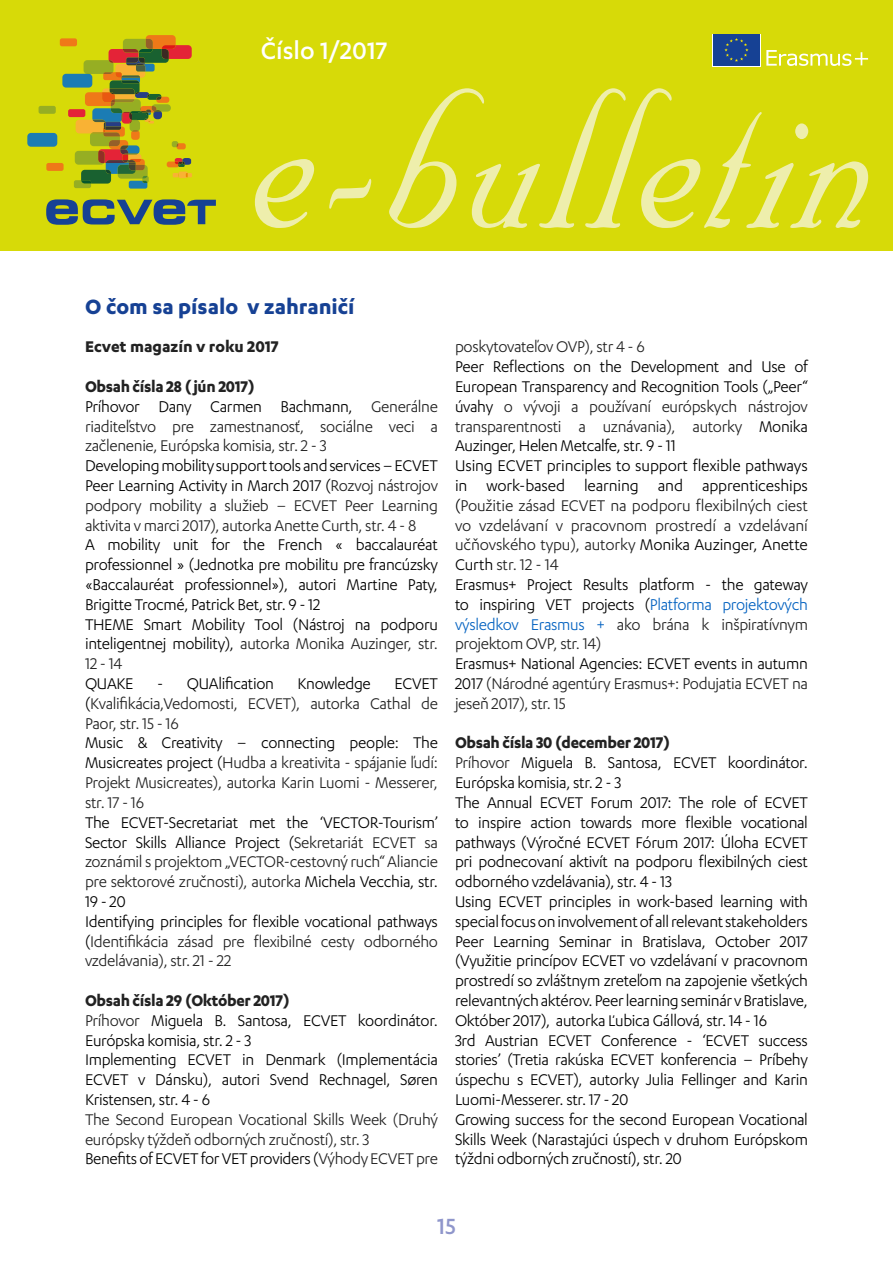
<style>
.page{position:relative;width:893px;height:1263px;background:#fff}
.page>*{position:absolute;margin:0;border:0;box-sizing:border-box;transform-origin:0 0}
.t1{font:237.6px "Nuptial Script LT Std";letter-spacing:.01em;color:#eeeeac;scale:.83 1}
.t2{font:500 27.75px "Karbon";color:#fff}
.t3{font:500 25.5px "Karbon";color:#8f96cb}
.t4{font:700 24px "Karbon";color:#164194}
.t5{font:18px/19.8px "Karbon";letter-spacing:-.02em;color:#000}
.t6{font:18px/19.8px "Karbon";letter-spacing:-.02em;color:#222;text-align:justify}
.t7{font:700 18px/39.6px "Karbon";letter-spacing:-.01em;color:#222}
.s1{color:#000}
.s2{color:#222}
.s3{font-weight:700;color:#222}
.s4{color:#0563c1}
</style>
<div class="page">
<div style="left:0;top:0;width:893px;height:251px;background:#d7da08"></div>
<svg style="left:766px;top:50px;width:102px;height:16px"></svg>
<div style="left:712px;top:34px;width:48px;height:32px;background:#fff"></div>
<div style="left:713px;top:34px;width:47px;height:32px;background:#164194"></div>
<svg style="left:724px;top:38px;width:24px;height:24px"></svg>
<div style="left:19px;top:12px;width:207px;height:227px;background:#d7da08"></div>
<div style="left:39px;top:106px;width:17px;height:8px;background:#96ae23;border-radius:2px"></div>
<div style="left:60px;top:38px;width:17px;height:8px;background:#ef7918;border-radius:2px"></div>
<div style="left:46px;top:163px;width:18px;height:8px;background:#ef7918;border-radius:2px"></div>
<div style="left:27px;top:133px;width:30px;height:14px;background:#1b7cb4;border-radius:4px"></div>
<svg style="left:46px;top:199px;width:170px;height:26px;background:#6e8753"></svg>
<svg style="left:62px;top:35px;width:130px;height:154px;background:#b2aa20"></svg>
<h2 class="t2" style="left:261px;top:35px;width:128px">Číslo 1/2017</h2>
<h1 class="t1" style="left:253px;top:28px;width:753px">e-bulletin</h1>
<h3 class="t4" style="left:85px;top:293px;width:271px">O čom sa písalo v zahraničí</h3>
<p class="t7" style="left:85px;top:326px;width:196px">Ecvet magazín v roku 2017<br>Obsah čísla 28 (jún 2017)</p>
<p class="t6" style="left:85px;top:396px;width:354px"><span class="s1">Príhovor Dany Carmen Bachmann,</span> Generálne riaditeľstvo pre zamestnanosť, sociálne veci a začlenenie, Európska komisia, str. 2 - 3</p>
<p class="t6" style="left:85px;top:455px;width:354px"><span class="s1">Developing mobility support tools and services – ECVET Peer Learning Activity in March 2017 (</span>Rozvoj nástrojov podpory mobility a služieb – ECVET Peer Learning aktivita v marci 2017), autorka Anette Curth, str. 4 - 8</p>
<p class="t5" style="left:85px;top:535px;width:354px">A mobility unit for the French « baccalauréat professionnel » (Jednotka pre mobilitu pre francúzsky «Baccalauréat professionnel»), autori Martine Paty, Brigitte Trocmé, Patrick Bet, str. 9 - 12<br>THEME Smart Mobility Tool (Nástroj na podporu inteligentnej mobility), <span class="s2">autorka Monika Auzinger, str.<br>12 - 14</span></p>
<p class="t5" style="left:85px;top:673px;width:50px">QUAKE</p>
<p class="t5" style="left:157px;top:673px;width:118px">- QUAlification</p>
<p class="t5" style="left:298px;top:673px;width:75px">Knowledge</p>
<p class="t6" style="left:85px;top:673px;width:354px;text-indent:309px"><span class="s1">ECVET (</span>Kvalifikácia,Vedomosti, ECVET), autorka Cathal de Paor, str. 15 - 16</p>
<p class="t6" style="left:85px;top:733px;width:354px"><span class="s1">Music &amp; Creativity – connecting people: The Musicreates project (</span>Hudba a kreativita - spájanie ľudí:<br>Projekt Musicreates), autorka Karin Luomi - Messerer, str. 17 - 16</p>
<p class="t6" style="left:85px;top:812px;width:354px;text-align:left"><span class="s1">The ECVET-Secretariat met the ‘VECTOR-Tourism’ Sector Skills Alliance Project (</span>Sekretariát ECVET sa zoznámil s projektom „VECTOR-cestovný ruch“ Aliancie pre sektorové zručnosti), autorka <span class="s1">Michela Vecchia, str.<br>19 - 20<br>Identifying principles for flexible vocational pathways (</span>Identifikácia zásad pre flexibilné cesty odborného vzdelávania), str. 21 - 22</p>
<p class="t5" style="left:85px;top:990px;width:354px"><span class="s3">Obsah čísla 29 (Október 2017)<br></span><span class="s2">Príhovor</span> Miguela B. Santosa, ECVET koordinátor.<br>Európska komisia, str. 2 - 3<br>Implementing ECVET in Denmark (Implementácia ECVET v Dánsku), autori Svend Rechnagel, Søren Kristensen, str. 4 - 6</p>
<p class="t6" style="left:85px;top:1109px;width:354px;text-align:left">The Second European Vocational Skills Week (Druhý európsky týždeň odborných zručností), str. 3<br><span class="s1">Benefits of ECVET for VET providers (</span>Výhody ECVET pre</p>
<p class="t6" style="left:455px;top:337px;width:191px">poskytovateľov OVP), str 4 - 6</p>
<p class="t5" style="left:455px;top:356px;width:354px">Peer Reflections on the Development and Use of European Transparency and Recognition Tools („Peer“ úvahy <span class="s2">o vývoji a používaní európskych nástrojov transparentnosti a uznávania), autorky</span> Monika Auzinger, Helen Metcalfe, str. 9 - 11<br>Using ECVET principles to support flexible pathways in work-based learning and apprenticeships (<span class="s2">Použitie zásad ECVET na podporu flexibilných ciest vo vzdelávaní v pracovnom prostredí a vzdelávaní učňovského typu), autorky</span> Monika Auzinger, Anette Curth <span class="s2">str. 12 - 14<br></span>Erasmus+ Project Results platform - the gateway to inspiring VET projects (<span class="s4">Platforma projektových výsledkov Erasmus +</span> <span class="s2">ako brána k inšpiratívnym projektom OVP, str. 14)</span></p>
<p class="t6" style="left:455px;top:653px;width:354px"><span class="s1">Erasmus+ National Agencies: ECVET events in autumn 2017</span> (Národné agentúry Erasmus+: Podujatia ECVET na jeseň 2017), str. 15</p>
<p class="t5" style="left:455px;top:733px;width:354px"><span class="s3">Obsah čísla 30 (december 2017)<br></span><span class="s2">Príhovor</span> Miguela B. Santosa, ECVET koordinátor.<br>Európska komisia, str. 2 - 3<br>The Annual ECVET Forum 2017: The role of ECVET to inspire action towards more flexible vocational pathways (Výročné ECVET Fórum 2017: Úloha ECVET pri podnecovaní aktivít na podporu flexibilných ciest odborného vzdelávania), str. 4 - 13<br>Using ECVET principles in work-based learning with special focus on involvement of all relevant stakeholders Peer Learning Seminar in Bratislava, October 2017 (Využitie princípov ECVET vo vzdelávaní v pracovnom prostredí so zvláštnym zreteľom na zapojenie všetkých relevantných aktérov. Peer learning seminár v Bratislave, Október 2017), autorka Ľubica Gállová, str. 14 - 16<br>3rd Austrian ECVET Conference - ‘ECVET success stories’ (Tretia rakúska ECVET konferencia – Príbehy úspechu s ECVET), autorky Julia Fellinger and Karin Luomi-Messerer. str. 17 - 20<br>Growing success for the second European Vocational Skills Week (Narastajúci úspech v druhom Európskom týždni odborných zručností), str. 20</p>
<h3 class="t3" style="left:437px;top:1211px;width:20px">15</h3>
</div>
